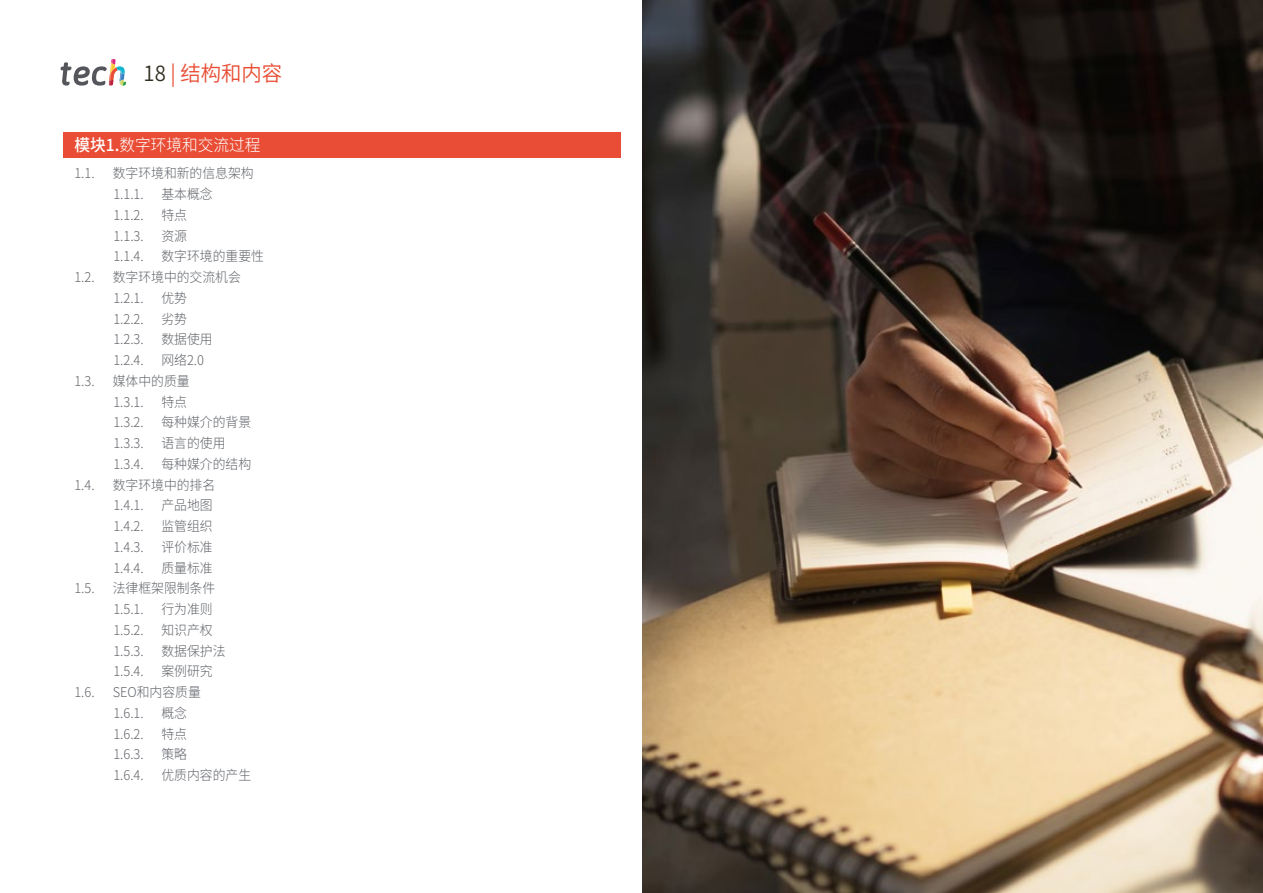
<style>
.page{position:relative;width:1263px;height:893px;background:#fff}
.page>*{position:absolute;margin:0;border:0;box-sizing:border-box;transform-origin:0 0}
.t1{font:21px "Source Han Sans CN";color:#e94d35}
.t2{font:300 16.5px "Source Han Sans CN";color:#fff;scale:.95 1}
.t3{font:300 13.5px/20.7px "Source Han Sans CN";color:#61646a;scale:.95 1}
.s1{color:#312e20}
.s2{font-weight:500}
</style>
<div class="page">
<img style="left:642px;top:0;width:621px;height:893px">
<svg style="left:61px;top:59px;width:65px;height:27px"></svg>
<div style="left:63px;top:132px;width:558px;height:25px;background:#e94d35"></div>
<h1 class="t1" style="left:144px;top:61px;width:140px"><span class="s1">18</span> | 结构和内容</h1>
<p class="t2" style="left:74px;top:136px;width:197px"><span class="s2">模块1.</span>数字环境和交流过程</p>
<p class="t3" style="left:74px;top:163px;width:23px">1.1.</p>
<p class="t3" style="left:113px;top:163px;width:150px">数字环境和新的信息架构<br>1.1.1.</p>
<p class="t3" style="left:161px;top:184px;width:55px">基本概念</p>
<p class="t3" style="left:113px;top:205px;width:33px">1.1.2.</p>
<p class="t3" style="left:161px;top:205px;width:28px">特点</p>
<p class="t3" style="left:113px;top:226px;width:33px">1.1.3.</p>
<p class="t3" style="left:161px;top:226px;width:28px">资源</p>
<p class="t3" style="left:113px;top:246px;width:33px">1.1.4.</p>
<p class="t3" style="left:161px;top:246px;width:109px">数字环境的重要性</p>
<p class="t3" style="left:74px;top:267px;width:23px">1.2.</p>
<p class="t3" style="left:113px;top:267px;width:137px">数字环境中的交流机会<br>1.2.1.</p>
<p class="t3" style="left:161px;top:288px;width:28px">优势</p>
<p class="t3" style="left:113px;top:309px;width:33px">1.2.2.</p>
<p class="t3" style="left:161px;top:309px;width:28px">劣势</p>
<p class="t3" style="left:113px;top:329px;width:33px">1.2.3.</p>
<p class="t3" style="left:161px;top:329px;width:55px">数据使用</p>
<p class="t3" style="left:113px;top:350px;width:33px">1.2.4.</p>
<p class="t3" style="left:161px;top:350px;width:46px">网络2.0</p>
<p class="t3" style="left:74px;top:371px;width:23px">1.3.</p>
<p class="t3" style="left:113px;top:371px;width:83px">媒体中的质量<br>1.3.1.</p>
<p class="t3" style="left:161px;top:392px;width:28px">特点</p>
<p class="t3" style="left:113px;top:412px;width:33px">1.3.2.</p>
<p class="t3" style="left:161px;top:412px;width:96px">每种媒介的背景</p>
<p class="t3" style="left:113px;top:433px;width:33px">1.3.3.</p>
<p class="t3" style="left:161px;top:433px;width:69px">语言的使用</p>
<p class="t3" style="left:113px;top:454px;width:33px">1.3.4.</p>
<p class="t3" style="left:161px;top:454px;width:96px">每种媒介的结构</p>
<p class="t3" style="left:74px;top:475px;width:23px">1.4.</p>
<p class="t3" style="left:113px;top:475px;width:110px">数字环境中的排名<br>1.4.1.</p>
<p class="t3" style="left:161px;top:495px;width:55px">产品地图</p>
<p class="t3" style="left:113px;top:516px;width:33px">1.4.2.</p>
<p class="t3" style="left:161px;top:516px;width:55px">监管组织</p>
<p class="t3" style="left:113px;top:537px;width:33px">1.4.3.</p>
<p class="t3" style="left:161px;top:537px;width:55px">评价标准</p>
<p class="t3" style="left:113px;top:558px;width:33px">1.4.4.</p>
<p class="t3" style="left:161px;top:558px;width:55px">质量标准</p>
<p class="t3" style="left:74px;top:578px;width:23px">1.5.</p>
<p class="t3" style="left:113px;top:578px;width:110px">法律框架限制条件<br>1.5.1.</p>
<p class="t3" style="left:161px;top:599px;width:55px">行为准则</p>
<p class="t3" style="left:113px;top:620px;width:33px">1.5.2.</p>
<p class="t3" style="left:161px;top:620px;width:55px">知识产权</p>
<p class="t3" style="left:113px;top:641px;width:33px">1.5.3.</p>
<p class="t3" style="left:161px;top:641px;width:69px">数据保护法</p>
<p class="t3" style="left:113px;top:661px;width:33px">1.5.4.</p>
<p class="t3" style="left:161px;top:661px;width:55px">案例研究</p>
<p class="t3" style="left:74px;top:682px;width:23px">1.6.</p>
<p class="t3" style="left:113px;top:682px;width:94px">SEO和内容质量<br>1.6.1.</p>
<p class="t3" style="left:161px;top:703px;width:28px">概念</p>
<p class="t3" style="left:113px;top:724px;width:33px">1.6.2.</p>
<p class="t3" style="left:161px;top:724px;width:28px">特点</p>
<p class="t3" style="left:113px;top:744px;width:33px">1.6.3.</p>
<p class="t3" style="left:161px;top:744px;width:28px">策略</p>
<p class="t3" style="left:113px;top:765px;width:33px">1.6.4.</p>
<p class="t3" style="left:161px;top:765px;width:96px">优质内容的产生</p>
</div>
